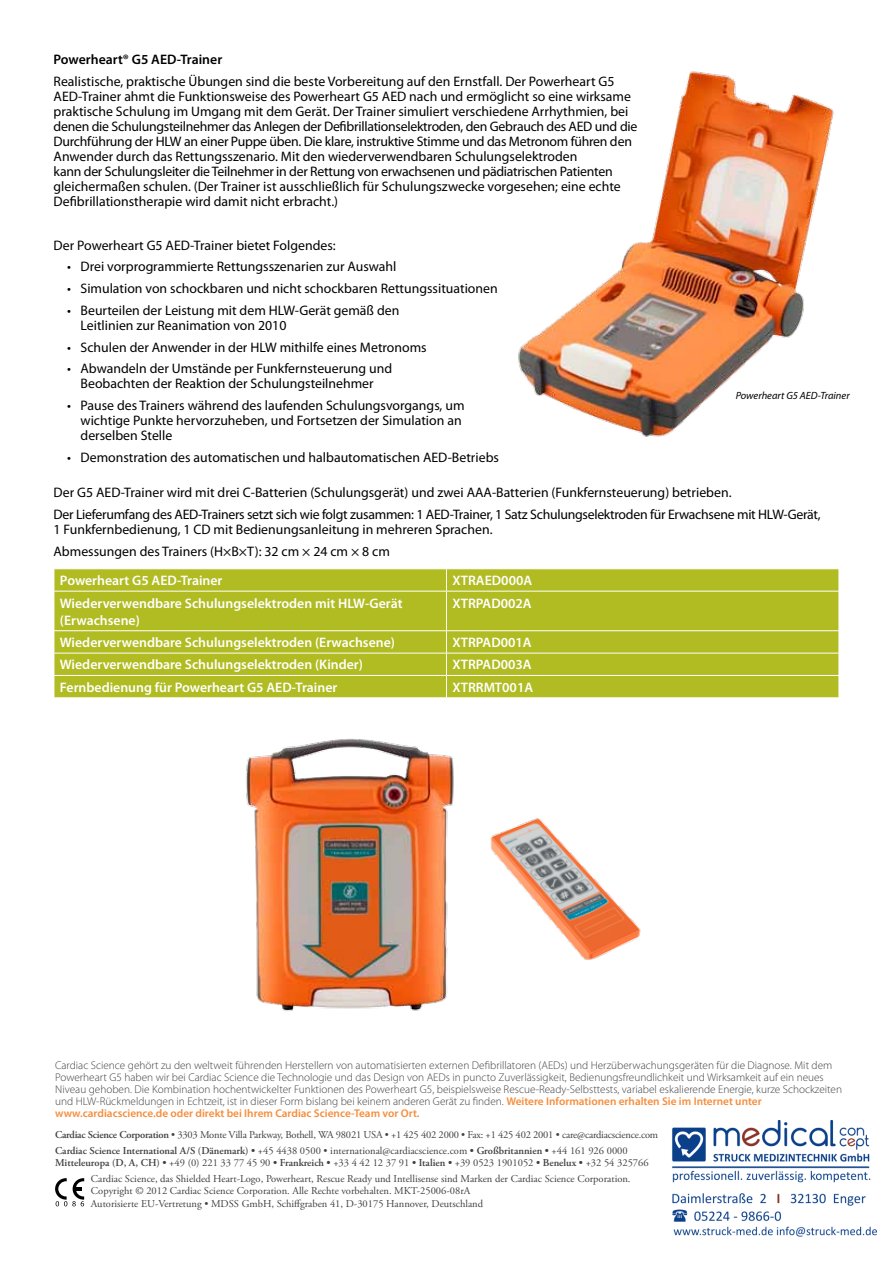
<style>
.page{position:relative;width:893px;height:1263px;background:#fff}
.page>*{position:absolute;margin:0;border:0;box-sizing:border-box;transform-origin:0 0}
.t1{font:13.8px/15px "Myriad Pro";color:#000}
.t2{font:600 13.8px/17.2px "Myriad Pro";color:#fff}
.t3{font:13.8px/21.8px "Myriad Pro";letter-spacing:-.02em;color:#000}
.t4{font:600 13.8px "Myriad Pro";color:#000}
.t5{font:300 11.25px/12px "Myriad Pro";color:#414042}
.t6{font:10.5px/15.6px "Adobe Garamond Pro";color:#414042}
.t7{font:10.5px/15.6px "Adobe Garamond Pro";letter-spacing:-.02em;color:#414042}
.t8{font:italic 10.5px "Myriad Pro";color:#000}
.s1{font-weight:600;color:#f68d3b}
.s2{font-weight:600}
</style>
<div class="page">
<img style="left:518px;top:71px;width:316px;height:366px">
<div style="left:55px;top:569px;width:784px;height:128px;background:#b0bc22"></div>
<svg style="left:54px;top:569px;width:1px;height:22px"></svg>
<svg style="left:446px;top:569px;width:1px;height:22px"></svg>
<hr style="left:54px;top:591px;width:392px;height:1px;background:#fff">
<hr style="left:446px;top:591px;width:393px;height:1px;background:#fff">
<hr style="left:446px;top:591px;width:1px;height:39px;background:#fff">
<hr style="left:54px;top:630px;width:392px;height:1px;background:#fff">
<hr style="left:446px;top:630px;width:393px;height:1px;background:#fff">
<hr style="left:54px;top:653px;width:392px;height:1px;background:#fff">
<hr style="left:446px;top:653px;width:393px;height:1px;background:#fff">
<hr style="left:54px;top:675px;width:392px;height:1px;background:#fff">
<svg style="left:54px;top:631px;width:1px;height:66px"></svg>
<hr style="left:446px;top:675px;width:393px;height:1px;background:#fff">
<svg style="left:446px;top:631px;width:1px;height:66px"></svg>
<svg style="left:55px;top:1178px;width:29px;height:28px"></svg>
<img style="left:490px;top:818px;width:151px;height:142px">
<img style="left:246px;top:739px;width:208px;height:272px">
<img style="left:672px;top:1121px;width:205px;height:115px">
<p class="t4" style="left:54px;top:51px;width:170px">Powerheart® G5 AED-Trainer</p>
<p class="t1" style="left:54px;top:74px;width:585px">Realistische, praktische Übungen sind die beste Vorbereitung auf den Ernstfall. Der Powerheart G5<br>AED-Trainer ahmt die Funktionsweise des Powerheart G5 AED nach und ermöglicht so eine wirksame praktische Schulung im Umgang mit dem Gerät. Der Trainer simuliert verschiedene Arrhythmien, bei denen die Schulungsteilnehmer das Anlegen der Defibrillationselektroden, den Gebrauch des AED und die Durchführung der HLW an einer Puppe üben. Die klare, instruktive Stimme und das Metronom führen den Anwender durch das Rettungsszenario. Mit den wiederverwendbaren Schulungselektroden<br>kann der Schulungsleiter die Teilnehmer in der Rettung von erwachsenen und pädiatrischen Patienten gleichermaßen schulen. (Der Trainer ist ausschließlich für Schulungszwecke vorgesehen; eine echte Defibrillationstherapie wird damit nicht erbracht.)</p>
<p class="t1" style="left:54px;top:237px;width:284px">Der Powerheart G5 AED-Trainer bietet Folgendes:</p>
<p class="t1" style="left:67px;top:259px;width:331px">• Drei vorprogrammierte Rettungsszenarien zur Auswahl</p>
<p class="t1" style="left:67px;top:281px;width:432px">• Simulation von schockbaren und nicht schockbaren Rettungssituationen</p>
<p class="t1" style="left:81px;top:303px;width:320px;text-indent:-13px">• Beurteilen der Leistung mit dem HLW-Gerät gemäß den<br>Leitlinien zur Reanimation von 2010</p>
<p class="t1" style="left:67px;top:339px;width:361px">• Schulen der Anwender in der HLW mithilfe eines Metronoms</p>
<p class="t1" style="left:67px;top:361px;width:327px;text-align:center">• Abwandeln der Umstände per Funkfernsteuerung und<br>Beobachten der Reaktion der Schulungsteilnehmer</p>
<p class="t1" style="left:81px;top:398px;width:385px;text-indent:-13px">• Pause des Trainers während des laufenden Schulungsvorgangs, um wichtige Punkte hervorzuheben, und Fortsetzen der Simulation an derselben Stelle</p>
<p class="t1" style="left:67px;top:450px;width:433px">• Demonstration des automatischen und halbautomatischen AED-Betriebs</p>
<p class="t3" style="left:54px;top:481px;width:769px">Der G5 AED-Trainer wird mit drei C-Batterien (Schulungsgerät) und zwei AAA-Batterien (Funkfernsteuerung) betrieben.<br>Der Lieferumfang des AED-Trainers setzt sich wie folgt zusammen: 1 AED-Trainer, 1 Satz Schulungselektroden für Erwachsene mit HLW-Gerät,</p>
<p class="t1" style="left:54px;top:518px;width:440px;line-height:21.8px">1 Funkfernbedienung, 1 CD mit Bedienungsanleitung in mehreren Sprachen.<br>Abmessungen des Trainers (H×B×T): 32 cm × 24 cm × 8 cm</p>
<p class="t2" style="left:60px;top:571px;width:164px">Powerheart G5 AED-Trainer</p>
<p class="t2" style="left:452px;top:571px;width:81px">XTRAED000A</p>
<p class="t2" style="left:60px;top:594px;width:344px">Wiederverwendbare Schulungselektroden mit HLW-Gerät (Erwachsene)</p>
<p class="t2" style="left:452px;top:594px;width:81px">XTRPAD002A</p>
<p class="t2" style="left:60px;top:633px;width:337px">Wiederverwendbare Schulungselektroden (Erwachsene)</p>
<p class="t2" style="left:452px;top:633px;width:81px">XTRPAD001A</p>
<p class="t2" style="left:60px;top:656px;width:305px">Wiederverwendbare Schulungselektroden (Kinder)</p>
<p class="t2" style="left:452px;top:656px;width:81px">XTRPAD003A</p>
<p class="t2" style="left:60px;top:678px;width:279px">Fernbedienung für Powerheart G5 AED-Trainer</p>
<p class="t2" style="left:452px;top:678px;width:82px">XTRRMT001A</p>
<p class="t8" style="left:736px;top:389px;width:115px">Powerheart G5 AED-Trainer</p>
<p class="t5" style="left:55px;top:1059px;width:788px">Cardiac Science gehört zu den weltweit führenden Herstellern von automatisierten externen Defibrillatoren (AEDs) und Herzüberwachungsgeräten für die Diagnose. Mit dem Powerheart G5 haben wir bei Cardiac Science die Technologie und das Design von AEDs in puncto Zuverlässigkeit, Bedienungsfreundlichkeit und Wirksamkeit auf ein neues Niveau gehoben. Die Kombination hochentwickelter Funktionen des Powerheart G5, beispielsweise Rescue-Ready-Selbsttests, variabel eskalierende Energie, kurze Schockzeiten und HLW-Rückmeldungen in Echtzeit, ist in dieser Form bislang bei keinem anderen Gerät zu finden. <span class="s1">Weitere Informationen erhalten Sie im Internet unter www.cardiacscience.de oder direkt bei Ihrem Cardiac Science-Team vor Ort.</span></p>
<p class="t7" style="left:55px;top:1127px;width:605px"><span class="s2">Cardiac Science Corporation</span> • 3303 Monte Villa Parkway, Bothell, WA 98021 USA • +1 425 402 2000 • Fax: +1 425 402 2001 • care@cardiacscience.com<br><span class="s2">Cardiac Science International A/S (Dänemark) •</span> +45 4438 0500 • international@cardiacscience.com <span class="s2">• Großbritannien •</span> +44 161 926 0000</p>
<p class="t6" style="left:91px;top:1155px;width:559px;text-indent:-36px"><span class="s2">Mitteleuropa (D, A, CH) •</span> +49 (0) 221 33 77 45 90 <span class="s2">• Frankreich •</span> +33 4 42 12 37 91 <span class="s2">• Italien •</span> +39 0523 1901052 <span class="s2">• Benelux •</span> +32 54 325766<br>Cardiac Science, das Shielded Heart-Logo, Powerheart, Rescue Ready und Intellisense sind Marken der Cardiac Science Corporation.</p>
<p class="t6" style="left:91px;top:1185px;width:394px;line-height:12.6px">Copyright © 2012 Cardiac Science Corporation. Alle Rechte vorbehalten. MKT-25006-08rA<br>Autorisierte EU-Vertretung • MDSS GmbH, Schiffgraben 41, D-30175 Hannover, Deutschland</p>
</div>
